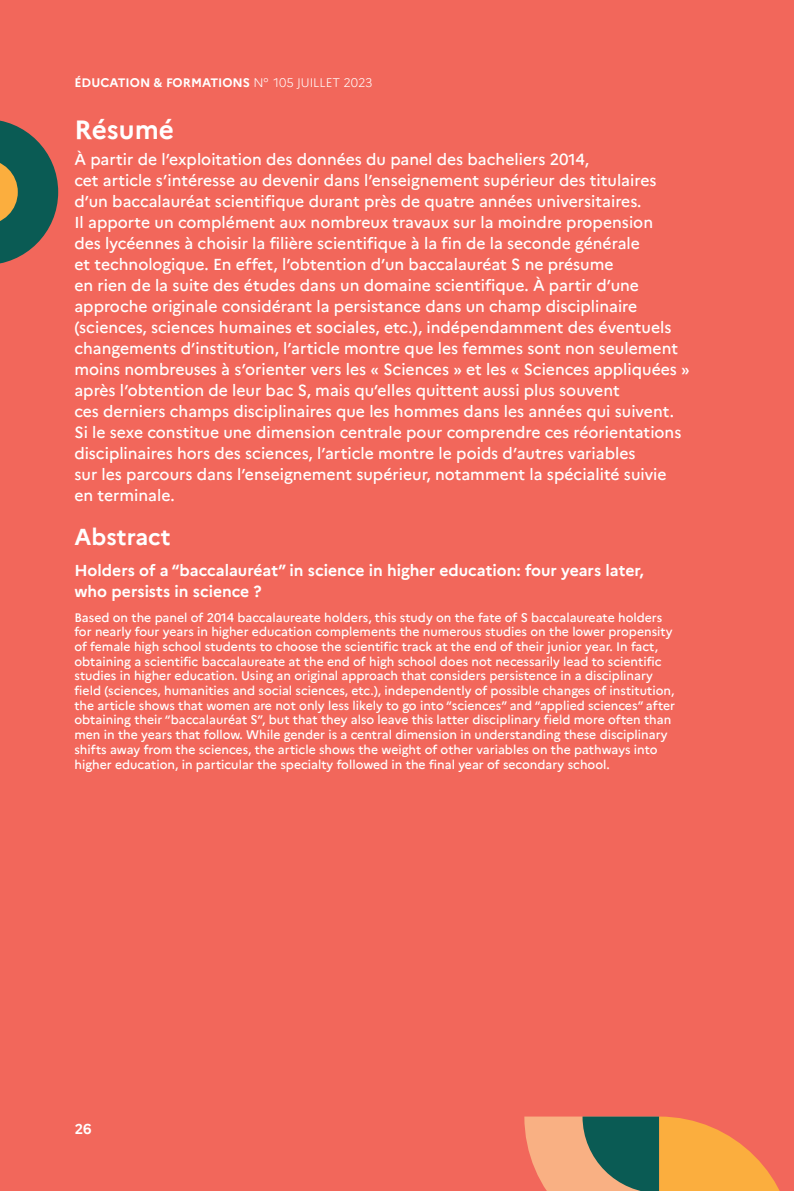
<style>
.page{position:relative;width:794px;height:1191px;background:#f2675b}
.page>*{position:absolute;margin:0;border:0;box-sizing:border-box;transform-origin:0 0}
.t1{font:700 26.25px "Marianne";color:#fff}
.t2{font:700 22.75px "Marianne";color:#fff}
.t3{font:500 15.75px/21px "Marianne";color:#fff}
.t4{font:700 15.75px/21px "Marianne";color:#fff}
.t5{font:700 14px "Marianne";color:#fff}
.t6{font:500 12.25px/14.7px "Marianne";color:#fff}
.t7{font:700 12.25px "Marianne";color:#fff}
.s1{font-weight:300}
</style>
<div class="page">
<svg style="left:0;top:120px;width:58px;height:144px"></svg>
<svg style="left:524px;top:1116px;width:256px;height:75px"></svg>
<p class="t7" style="left:74px;top:73px;width:299px">ÉDUCATION &amp; FORMATIONS <span class="s1">N° 105 JUILLET 2023</span></p>
<h1 class="t1" style="left:74px;top:109px;width:101px">Résumé</h1>
<p class="t3" style="left:74px;top:147px;width:617px">À partir de l’exploitation des données du panel des bacheliers 2014,<br>cet article s’intéresse au devenir dans l’enseignement supérieur des titulaires d’un baccalauréat scientifique durant près de quatre années universitaires.<br>Il apporte un complément aux nombreux travaux sur la moindre propension<br>des lycéennes à choisir la filière scientifique à la fin de la seconde générale<br>et technologique. En effet, l’obtention d’un baccalauréat S ne présume<br>en rien de la suite des études dans un domaine scientifique. À partir d’une approche originale considérant la persistance dans un champ disciplinaire (sciences, sciences humaines et sociales, etc.), indépendamment des éventuels changements d’institution, l’article montre que les femmes sont non seulement moins nombreuses à s’orienter vers les « Sciences » et les « Sciences appliquées » après l’obtention de leur bac S, mais qu’elles quittent aussi plus souvent<br>ces derniers champs disciplinaires que les hommes dans les années qui suivent.<br>Si le sexe constitue une dimension centrale pour comprendre ces réorientations disciplinaires hors des sciences, l’article montre le poids d’autres variables<br>sur les parcours dans l’enseignement supérieur, notamment la spécialité suivie<br>en terminale.</p>
<h2 class="t2" style="left:74px;top:519px;width:98px">Abstract</h2>
<p class="t4" style="left:74px;top:558px;width:571px">Holders of a “baccalauréat” in science in higher education: four years later, who persists in science ?</p>
<p class="t6" style="left:74px;top:609px;width:602px">Based on the panel of 2014 baccalaureate holders, this study on the fate of S baccalaureate holders for nearly four years in higher education complements the numerous studies on the lower propensity of female high school students to choose the scientific track at the end of their junior year. In fact, obtaining a scientific baccalaureate at the end of high school does not necessarily lead to scientific studies in higher education. Using an original approach that considers persistence in a disciplinary field (sciences, humanities and social sciences, etc.), independently of possible changes of institution, the article shows that women are not only less likely to go into “sciences” and “applied sciences” after obtaining their “baccalauréat S”, but that they also leave this latter disciplinary field more often than men in the years that follow. While gender is a central dimension in understanding these disciplinary shifts away from the sciences, the article shows the weight of other variables on the pathways into higher education, in particular the specialty followed in the final year of secondary school.</p>
<p class="t5" style="left:75px;top:1118px;width:18px">26</p>
</div>
